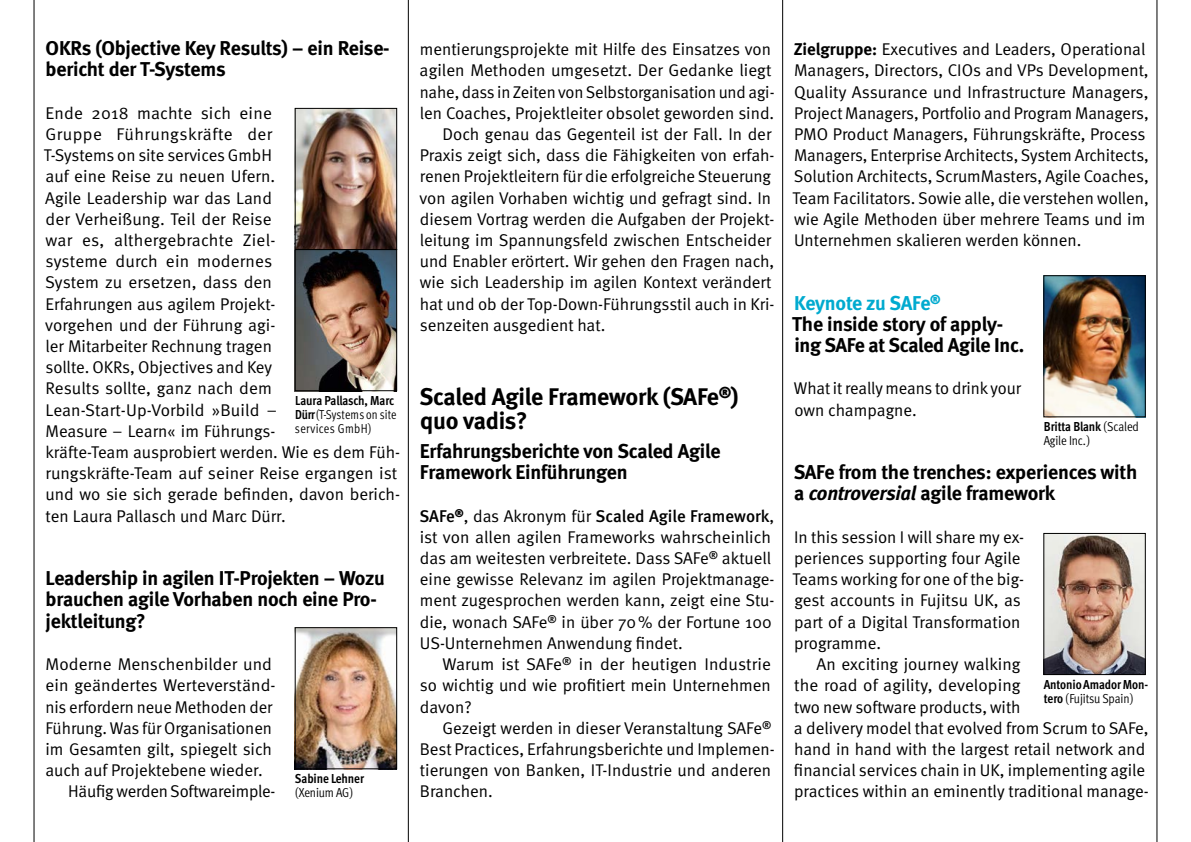
<style>
.page{position:relative;width:1191px;height:842px;background:#fff}
.page>*{position:absolute;margin:0;border:0;box-sizing:border-box;transform-origin:0 0}
.t1{font:700 24px/24px "Meta";letter-spacing:-.01em;color:#000}
.t2{font:700 20px/21.2px "Meta";letter-spacing:-.01em;color:#000}
.t3{font:17px/21.2px "Meta Normal";color:#000}
.t4{font:500 17px "Meta";color:#000}
.t5{font:700 13px "Meta Cond";letter-spacing:-.01em;color:#000}
.t6{font:13px "Meta Cond Normal";letter-spacing:-.01em;color:#000}
.t7{font:13px/14px "Meta Cond Normal";letter-spacing:.01em;color:#000;scale:.94 1}
.s1{font-family:"Meta Cond";font-weight:700}
.s2{font-family:"Meta Normal";font-weight:400}
.s3{font-family:"Meta";font-weight:700}
.s4{color:#00aacf}
.s5{font-family:"Meta Cond Normal";font-weight:400}
.s6{font-style:italic}
</style>
<div class="page">
<hr style="left:34px;top:0;width:1px;height:842px;background:#000">
<hr style="left:408px;top:0;width:1px;height:842px;background:#000">
<hr style="left:782px;top:0;width:1px;height:842px;background:#000">
<hr style="left:1156px;top:0;width:1px;height:842px;background:#000">
<img style="left:1045px;top:535px;width:98px;height:138px">
<div style="left:1043px;top:533px;width:102px;height:142px;border:1px solid #000"></div>
<img style="left:297px;top:629px;width:98px;height:138px">
<div style="left:295px;top:627px;width:102px;height:142px;border:1px solid #000"></div>
<img style="left:1045px;top:277px;width:98px;height:138px">
<div style="left:1043px;top:275px;width:102px;height:142px;border:1px solid #000"></div>
<img style="left:297px;top:110px;width:98px;height:279px">
<div style="left:295px;top:249px;width:102px;height:142px;border:1px solid #000"></div>
<div style="left:295px;top:108px;width:102px;height:142px;border:1px solid #000"></div>
<p class="t2" style="left:46px;top:37px;width:345px">OKRs (Objective Key Results) – ein Reise&shy;bericht der T-Systems</p>
<p class="t3" style="left:44px;top:102px;width:358px">Ende 2018 machte sich eine<br>Gruppe Führungskräfte der<br>T-Systems on site services GmbH<br>auf eine Reise zu neuen Ufern.<br>Agile Leadership war das Land<br>der Verheißung. Teil der Reise<br>war es, althergebrachte Ziel-<br>systeme durch ein modernes<br>System zu ersetzen, dass den<br>Erfahrungen aus agilem Projekt-<br>vorgehen und der Führung agi-<br>ler Mitarbeiter Rechnung tragen<br>sollte. OKRs, Objectives and Key<br>Results sollte, ganz nach dem<br>Lean-Start-Up-Vorbild »Build –<br>Measure – Learn« im Führungs-<br>kräfte-Team ausprobiert werden. Wie es dem Füh&shy;rungskräfte-Team auf seiner Reise ergangen ist und wo sie sich gerade befinden, davon berich&shy;ten Laura Pallasch und Marc Dürr.</p>
<p class="t5" style="left:295px;top:393px;width:100px">Laura Pallasch, Marc</p>
<p class="t7" style="left:295px;top:408px;width:110px"><span class="s1">Dürr</span>(T-Systems on site services GmbH)</p>
<p class="t2" style="left:46px;top:567px;width:341px">Leadership in agilen IT-Projekten – Wozu brauchen agile Vorhaben noch eine Pro&shy;jektleitung?</p>
<p class="t3" style="left:46px;top:653px;width:228px">Moderne Menschenbilder und</p>
<p class="t3" style="left:46px;top:675px;width:231px">ein geändertes Werteverständ-</p>
<p class="t3" style="left:45px;top:696px;width:228px">nis erfordern neue Methoden der</p>
<p class="t3" style="left:45px;top:717px;width:228px">Führung. Was für Organisationen</p>
<p class="t3" style="left:45px;top:738px;width:228px">im Gesamten gilt, spiegelt sich</p>
<p class="t3" style="left:45px;top:759px;width:219px">auch auf Projektebene wieder.</p>
<p class="t3" style="left:68px;top:781px;width:206px">Häufig werden Softwareimple--</p>
<p class="t5" style="left:295px;top:771px;width:71px">Sabine Lehner</p>
<p class="t6" style="left:295px;top:785px;width:60px">(Xenium AG)</p>
<p class="t3" style="left:420px;top:39px;width:353px">mentierungsprojekte mit Hilfe des Einsatzes von</p>
<p class="t3" style="left:420px;top:60px;width:353px">agilen Methoden umgesetzt. Der Gedanke liegt</p>
<p class="t3" style="left:420px;top:81px;width:356px">nahe, dass in Zeiten von Selbstorganisation und agi-</p>
<p class="t3" style="left:420px;top:102px;width:356px">len Coaches, Projektleiter obsolet geworden sind.</p>
<p class="t3" style="left:442px;top:123px;width:330px">Doch genau das Gegenteil ist der Fall. In der</p>
<p class="t3" style="left:420px;top:145px;width:356px">Praxis zeigt sich, dass die Fähigkeiten von erfah-</p>
<p class="t3" style="left:420px;top:166px;width:353px">renen Projektleitern für die erfolgreiche Steuerung</p>
<p class="t3" style="left:419px;top:187px;width:353px">von agilen Vorhaben wichtig und gefragt sind. In</p>
<p class="t3" style="left:420px;top:208px;width:356px">diesem Vortrag werden die Aufgaben der Projekt-</p>
<p class="t3" style="left:420px;top:229px;width:353px">leitung im Spannungsfeld zwischen Entscheider</p>
<p class="t3" style="left:420px;top:251px;width:356px">und Enabler erörtert. Wir gehen den Fragen nach,</p>
<p class="t3" style="left:420px;top:272px;width:353px">wie sich Leadership im agilen Kontext verändert</p>
<p class="t3" style="left:420px;top:293px;width:356px">hat und ob der Top-Down-Führungsstil auch in Kri-</p>
<p class="t3" style="left:420px;top:314px;width:187px">senzeiten ausgedient hat.</p>
<h1 class="t1" style="left:419px;top:384px;width:320px">Scaled Agile Framework (SAFe<sup>®</sup>) quo vadis?</h1>
<p class="t2" style="left:420px;top:440px;width:302px">Erfahrungsberichte von Scaled Agile<br>Framework Einführungen</p>
<p class="t4" style="left:419px;top:506px;width:356px">SAFe<sup>®</sup><span class="s2">, das Akronym für</span> Scaled Agile Framework<span class="s2">,</span></p>
<p class="t3" style="left:420px;top:526px;width:356px">ist von allen agilen Frameworks wahrscheinlich das am weitesten verbreitete. Dass SAFe<sup>®</sup> aktuell eine gewisse Relevanz im agilen Projektmanage&shy;ment zugesprochen werden kann, zeigt eine Stu&shy;die, wonach SAFe<sup>®</sup> in über 70% der Fortune 100<br>US-Unternehmen Anwendung findet.</p>
<p class="t3" style="left:420px;top:653px;width:353px;text-align:justify;text-indent:23px">Warum ist SAFe<sup>®</sup> in der heutigen Industrie so wichtig und wie profitiert mein Unternehmen davon?</p>
<p class="t3" style="left:420px;top:717px;width:356px;text-indent:23px">Gezeigt werden in dieser Veranstaltung SAFe<sup>® </sup>Best Practices, Erfahrungsberichte und Implemen&shy;tierungen von Banken, IT-Industrie und anderen Branchen.</p>
<p class="t3" style="left:792px;top:39px;width:358px"><span class="s3">Zielgruppe:</span> Executives and Leaders, Operational Managers, Directors, CIOs and VPs Development, Quality Assurance und Infrastructure Managers, Project Managers, Portfolio and Program Managers, PMO Product Managers, Führungskräfte, Process Managers, Enterprise Architects, System Architects, Solution Architects, ScrumMasters, Agile Coaches, Team Facilitators. Sowie alle, die verstehen wollen, wie Agile Methoden über mehrere Teams und im Unternehmen skalieren werden können.</p>
<p class="t2" style="left:792px;top:292px;width:234px"><span class="s4">Keynote zu SAFe</span><sup>®<br></sup>The inside story of apply&shy;ing SAFe at Scaled Agile Inc.</p>
<p class="t3" style="left:794px;top:378px;width:228px">What it really means to drink your own champagne.</p>
<p class="t5" style="left:1044px;top:419px;width:96px">Britta Blank <span class="s5">(Scaled</span></p>
<p class="t6" style="left:1043px;top:433px;width:48px">Agile Inc.)</p>
<p class="t2" style="left:793px;top:461px;width:345px">SAFe from the trenches: experiences with a <span class="s6">controversial</span> agile framework</p>
<p class="t3" style="left:792px;top:526px;width:233px">In this session I will share my ex&shy;periences supporting four Agile<br>Teams working for one of the big&shy;gest accounts in Fujitsu UK, as part of a Digital Transformation programme.</p>
<p class="t3" style="left:794px;top:653px;width:356px;text-indent:23px">An exciting journey walking<br>the road of agility, developing<br>two new software products, with<br>a delivery model that evolved from Scrum to SAFe, hand in hand with the largest retail network and financial services chain in UK, implementing agile practices within an eminently traditional manage-</p>
<p class="t5" style="left:1043px;top:677px;width:106px">Antonio Amador Mon-</p>
<p class="t6" style="left:1044px;top:691px;width:91px"><span class="s1">tero</span> (Fujitsu Spain)</p>
</div>
